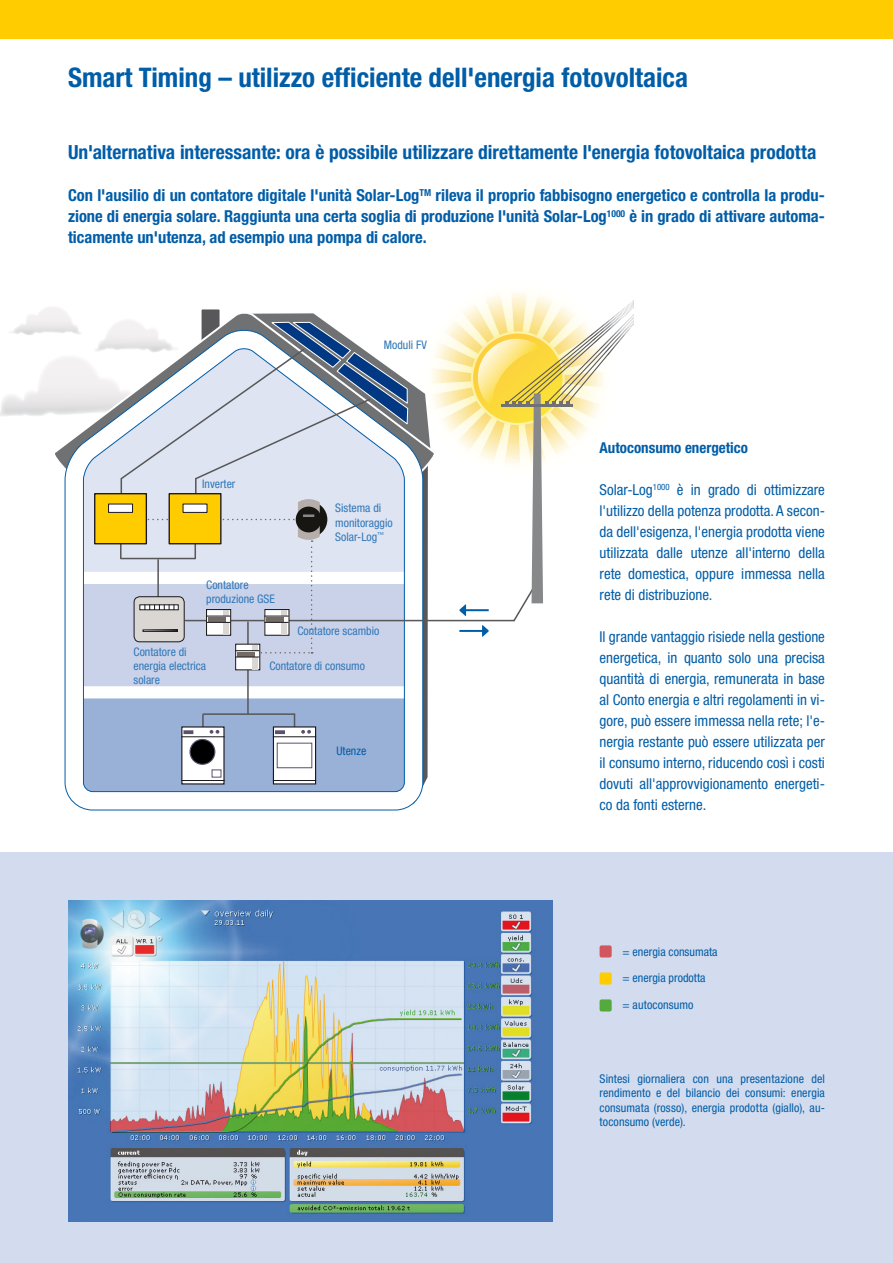
<style>
.page{position:relative;width:893px;height:1263px;background:#fff}
.page>*{position:absolute;margin:0;border:0;box-sizing:border-box;transform-origin:0 0}
.t1{font:700 condensed 27px "Helvetica Neue LT Pro";color:#005da8}
.t2{font:700 condensed 19.5px "Helvetica Neue LT Pro";color:#005da8}
.t3{font:700 condensed 16.5px/21px "Helvetica Neue LT Pro";color:#005da8;text-align:justify}
.t4{font:condensed 15px/21px "Helvetica Neue LT Pro";color:#005da8;text-align:justify}
.t5{font:700 condensed 15px "Helvetica Neue LT Pro";color:#005da8}
.t6{font:condensed 12px/14.4px "Helvetica Neue LT Pro";letter-spacing:.005em;color:#005da8;text-align:justify}
.t7{font:condensed 11.85px/14.2px "Helvetica Neue LT Pro";color:#3077b8}
.t8{font:condensed 11.85px "Helvetica Neue LT Pro";color:#005da8}
</style>
<div class="page">
<div style="left:0;top:0;width:893px;height:38px;background:#fc0"></div>
<img style="left:445px;top:309px;width:27px;height:26px">
<img style="left:436px;top:335px;width:36px;height:30px">
<img style="left:436px;top:365px;width:36px;height:14px">
<img style="left:436px;top:379px;width:11px;height:48px">
<img style="left:447px;top:379px;width:25px;height:71px">
<img style="left:11px;top:307px;width:49px;height:28px">
<svg style="left:50px;top:309px;width:386px;height:158px"></svg>
<svg style="left:64px;top:329px;width:350px;height:482px"></svg>
<hr style="left:459px;top:630px;width:25px;height:2px;background:#005da8">
<hr style="left:464px;top:609px;width:25px;height:2px;background:#005da8">
<svg style="left:459px;top:604px;width:7px;height:12px"></svg>
<hr style="left:185px;top:620px;width:329px;height:1px;background:#58585a">
<div style="left:95px;top:494px;width:51px;height:50px;background:#fc0"></div>
<div style="left:94px;top:493px;width:53px;height:51px;border:1px solid #1a171c"></div>
<div style="left:109px;top:504px;width:24px;height:8px;background:#fff"></div>
<div style="left:108px;top:504px;width:25px;height:9px;border:1px solid #1a171c"></div>
<svg style="left:119px;top:310px;width:315px;height:494px"></svg>
<svg style="left:472px;top:292px;width:162px;height:345px"></svg>
<div style="left:0;top:852px;width:893px;height:411px;background:#d3dbee"></div>
<div style="left:68px;top:900px;width:485px;height:322px;background:#4775b5"></div>
<img style="left:68px;top:900px;width:464px;height:322px">
<div style="left:600px;top:945px;width:12px;height:12px;background:#d2565e;border-radius:2px"></div>
<div style="left:600px;top:972px;width:12px;height:12px;background:#fc0;border-radius:2px"></div>
<div style="left:600px;top:999px;width:12px;height:12px;background:#54aa3c;border-radius:2px"></div>
<h1 class="t1" style="left:68px;top:62px;width:622px">Smart Timing – utilizzo efficiente dell'energia fotovoltaica</h1>
<h2 class="t2" style="left:68px;top:140px;width:750px">Un'alternativa interessante: ora è possibile utilizzare direttamente l'energia fotovoltaica prodotta</h2>
<p class="t3" style="left:68px;top:185px;width:758px">Con l'ausilio di un contatore digitale l'unità Solar-Log<sup>TM</sup> rileva il proprio fabbisogno energetico e controlla la produ&shy;zione di energia solare. Raggiunta una certa soglia di produzione l'unità Solar-Log<sup>1000</sup> è in grado di attivare automa&shy;ticamente un'utenza, ad esempio una pompa di calore.</p>
<p class="t7" style="left:202px;top:476px;width:35px">Inverter</p>
<p class="t7" style="left:206px;top:578px;width:70px">Contatore produzione GSE</p>
<p class="t7" style="left:384px;top:338px;width:44px">Moduli FV</p>
<p class="t7" style="left:335px;top:501px;width:59px">Sistema di monitoraggio<br>Solar-Log<sup>™</sup></p>
<p class="t7" style="left:134px;top:645px;width:74px">Contatore di energia electrica solare</p>
<p class="t7" style="left:297px;top:624px;width:83px">Contatore scambio</p>
<p class="t7" style="left:269px;top:659px;width:97px">Contatore di consumo</p>
<p class="t8" style="left:336px;top:743px;width:31px">Utenze</p>
<p class="t5" style="left:600px;top:439px;width:150px">Autoconsumo energetico</p>
<p class="t4" style="left:600px;top:479px;width:227px">Solar-Log<sup>1000</sup> è in grado di ottimizzare l'utilizzo della potenza prodotta. A secon&shy;da dell'esigenza, l'energia prodotta viene utilizzata dalle utenze all'interno della rete domestica, oppure immessa nella rete di distribuzione.</p>
<p class="t4" style="left:600px;top:626px;width:227px">Il grande vantaggio risiede nella gestione energetica, in quanto solo una precisa quantità di energia, remunerata in base al Conto energia e altri regolamenti in vi&shy;gore, può essere immessa nella rete; l'e&shy;nergia restante può essere utilizzata per il consumo interno, riducendo così i costi dovuti all'approvvigionamento energeti&shy;co da fonti esterne.</p>
<p class="t6" style="left:622px;top:938px;width:97px;line-height:26.2px">= energia consumata = energia prodotta</p>
<p class="t6" style="left:622px;top:997px;width:72px">= autoconsumo</p>
<p class="t6" style="left:600px;top:1071px;width:227px">Sintesi giornaliera con una presentazione del rendimento e del bilancio dei consumi: energia consumata (rosso), energia prodotta (giallo), au&shy;toconsumo (verde).</p>
</div>
